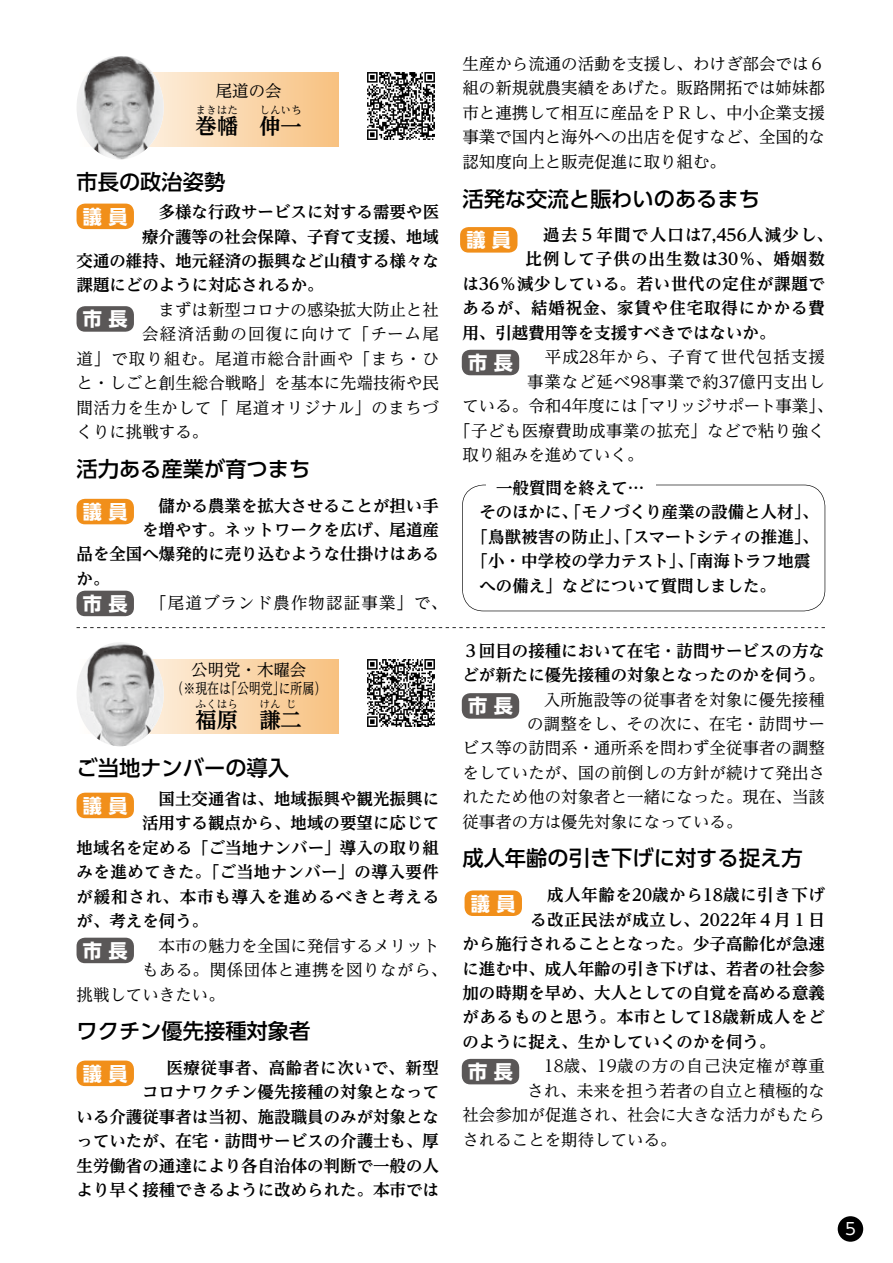
<style>
.page{position:relative;width:893px;height:1263px;background:#fff}
.page>*{position:absolute;margin:0;border:0;box-sizing:border-box;transform-origin:0 0}
.t1{font:500 21.3px "UD Shin Go Pr 6 N";color:#000}
.t2{font:700 21.3px "UD Reimin Pr 6 N";color:#000}
.t3{font:700 19.2px "UD Shin Go Pr 6 N";color:#fff}
.t4{font:700 16.5px/24.5px "UD Reimin Pr 6 N";color:#000;text-align:right}
.t5{font:16.5px/24.5px "UD Reimin Pr 6 N";color:#000;text-align:justify}
.t6{font:700 16.5px "UD Reimin Pr 6 N";letter-spacing:.045em;color:#000}
.t7{font:700 16.5px "UD Reimin Pr 6 N";letter-spacing:.055em;color:#000}
.t8{font:700 16.5px "UD Reimin Pr 6 N";letter-spacing:.035em;color:#000}
.t9{font:700 16.5px "UD Reimin Pr 6 N";letter-spacing:.03em;color:#000}
.t10{font:16.5px "UD Reimin Pr 6 N";letter-spacing:.025em;color:#000}
.t11{font:16.5px "UD Reimin Pr 6 N";letter-spacing:.06em;color:#000}
.t12{font:16.5px "UD Reimin Pr 6 N";letter-spacing:.03em;color:#000}
.t13{font:700 16.5px "UD Reimin Pr 6 N";letter-spacing:.075em;color:#000}
.t14{font:16.5px "UD Reimin Pr 6 N";letter-spacing:.055em;color:#000}
.t15{font:16.5px "UD Reimin Pr 6 N";letter-spacing:.05em;color:#000}
.t16{font:16.5px "UD Reimin Pr 6 N";letter-spacing:.035em;color:#000}
.t17{font:16.5px "UD Reimin Pr 6 N";letter-spacing:.07em;color:#000}
.t18{font:700 16.5px "UD Reimin Pr 6 N";letter-spacing:.065em;color:#000}
.t19{font:16.5px "UD Reimin Pr 6 N";letter-spacing:.065em;color:#000}
.t20{font:16.5px "UD Reimin Pr 6 N";letter-spacing:.075em;color:#000}
.t21{font:16.5px "UD Shin Go Pr 6 N";color:#fff}
.t22{font:14.85px "UD Reimin Pr 6 N";color:#000;scale:.8 1}
.t23{font:700 10.65px "UD Reimin Pr 6 N";color:#000}
</style>
<div class="page">
<div style="left:838px;top:1216px;width:25px;height:26px;background:#000;border-radius:50%"></div>
<svg style="left:77px;top:627px;width:748px;height:1px"></svg>
<img style="left:367px;top:72px;width:68px;height:68px">
<img style="left:367px;top:659px;width:68px;height:68px">
<svg style="left:462px;top:485px;width:363px;height:126px"></svg>
<div style="left:77px;top:793px;width:57px;height:25px;background:#f18f1a;border-radius:9px"></div>
<div style="left:77px;top:1060px;width:57px;height:26px;background:#f18f1a;border-radius:9px"></div>
<div style="left:465px;top:890px;width:57px;height:26px;background:#f18f1a;border-radius:9px"></div>
<div style="left:77px;top:938px;width:57px;height:25px;background:#5a5757;border-radius:9px"></div>
<div style="left:462px;top:693px;width:57px;height:26px;background:#5a5757;border-radius:9px"></div>
<div style="left:462px;top:1059px;width:57px;height:25px;background:#5a5757;border-radius:9px"></div>
<svg style="left:164px;top:72px;width:174px;height:75px;background:#fad6aa"></svg>
<svg style="left:164px;top:659px;width:174px;height:74px;background:#fad6aa"></svg>
<img style="left:77px;top:56px;width:87px;height:103px">
<img style="left:77px;top:642px;width:87px;height:104px">
<div style="left:77px;top:204px;width:57px;height:25px;background:#f18f1a;border-radius:9px"></div>
<div style="left:460px;top:227px;width:57px;height:26px;background:#f18f1a;border-radius:9px"></div>
<div style="left:77px;top:499px;width:57px;height:25px;background:#f18f1a;border-radius:9px"></div>
<div style="left:77px;top:306px;width:57px;height:26px;background:#5a5757;border-radius:9px"></div>
<div style="left:462px;top:350px;width:57px;height:25px;background:#5a5757;border-radius:9px"></div>
<div style="left:77px;top:591px;width:57px;height:25px;background:#5a5757;border-radius:9px"></div>
<div style="left:486px;top:477px;width:170px;height:17px;background:#fff"></div>
<p class="t5" style="left:216px;top:78px;width:67px">尾道の会</p>
<p class="t2" style="left:196px;top:108px;width:108px">巻幡 伸一</p>
<p class="t23" style="left:196px;top:101px;width:44px">まきはた</p>
<p class="t23" style="left:259px;top:101px;width:44px">しんいち</p>
<p class="t1" style="left:77px;top:164px;width:150px">市長の政治姿勢</p>
<p class="t4" style="left:142px;top:199px;width:299px">　多様な行政サービスに対する需要や医</p>
<p class="t4" style="left:142px;top:224px;width:299px">療介護等の社会保障、子育て支援、地域</p>
<p class="t4" style="left:77px;top:248px;width:364px">交通の維持、地元経済の振興など山積する様々な</p>
<p class="t4" style="left:77px;top:273px;width:249px">課題にどのように対応されるか。</p>
<p class="t5" style="left:142px;top:297px;width:298px">　まずは新型コロナの感染拡大防止と社</p>
<p class="t20" style="left:142px;top:321px;width:298px">会経済活動の回復に向けて「チーム尾</p>
<p class="t11" style="left:77px;top:345px;width:364px">道」で取り組む。尾道市総合計画や「まち・ひ</p>
<p class="t5" style="left:77px;top:370px;width:364px">と・しごと創生総合戦略」を基本に先端技術や民</p>
<p class="t12" style="left:77px;top:394px;width:364px">間活力を生かして「 尾道オリジナル」のまちづ</p>
<p class="t5" style="left:77px;top:419px;width:133px">くりに挑戦する。</p>
<p class="t3" style="left:83px;top:201px;width:46px">議 員</p>
<p class="t3" style="left:83px;top:303px;width:46px">市 長</p>
<p class="t1" style="left:77px;top:451px;width:235px">活力ある産業が育つまち</p>
<p class="t4" style="left:142px;top:493px;width:298px">　儲かる農業を拡大させることが担い手</p>
<p class="t4" style="left:142px;top:517px;width:299px">を増やす。ネットワークを広げ、尾道産</p>
<p class="t4" style="left:77px;top:542px;width:364px">品を全国へ爆発的に売り込むような仕掛けはある</p>
<p class="t4" style="left:77px;top:566px;width:34px">か。</p>
<p class="t17" style="left:142px;top:590px;width:307px">　「尾道ブランド農作物認証事業」で、</p>
<p class="t3" style="left:83px;top:496px;width:46px">議 員</p>
<p class="t3" style="left:83px;top:588px;width:46px">市 長</p>
<p class="t5" style="left:191px;top:657px;width:117px">公明党・木曜会</p>
<p class="t2" style="left:196px;top:703px;width:108px">福原 謙二</p>
<p class="t22" style="left:172px;top:676px;width:195px">（※現在は「公明党」に所属）</p>
<p class="t23" style="left:196px;top:695px;width:44px">ふくはら</p>
<p class="t23" style="left:259px;top:695px;width:23px">けん</p>
<p class="t23" style="left:286px;top:695px;width:12px">じ</p>
<p class="t1" style="left:77px;top:751px;width:214px">ご当地ナンバーの導入</p>
<p class="t4" style="left:142px;top:786px;width:299px">　国土交通省は、地域振興や観光振興に</p>
<p class="t4" style="left:142px;top:811px;width:299px">活用する観点から、地域の要望に応じて</p>
<p class="t4" style="left:77px;top:835px;width:364px">地域名を定める「ご当地ナンバー」導入の取り組</p>
<p class="t9" style="left:77px;top:858px;width:364px">みを進めてきた。「ご当地ナンバー」の導入要件</p>
<p class="t7" style="left:77px;top:883px;width:364px">が緩和され、本市も導入を進めるべきと考える</p>
<p class="t4" style="left:77px;top:908px;width:133px">が、考えを伺う。</p>
<p class="t5" style="left:142px;top:933px;width:299px">　本市の魅力を全国に発信するメリット</p>
<p class="t16" style="left:142px;top:956px;width:307px">もある。関係団体と連携を図りながら、</p>
<p class="t5" style="left:77px;top:981px;width:150px">挑戦していきたい。</p>
<p class="t3" style="left:83px;top:790px;width:46px">議 員</p>
<p class="t3" style="left:83px;top:935px;width:46px">市 長</p>
<p class="t1" style="left:77px;top:1013px;width:235px">ワクチン優先接種対象者</p>
<p class="t4" style="left:77px;top:1055px;width:364px">　 医療従事者、高齢者に次いで、新型<br>コロナワクチン優先接種の対象となって<br>いる介護従事者は当初、施設職員のみが対象となっていたが、在宅・訪問サービスの介護士も、厚生労働省の通達により各自治体の判断で一般の人より早く接種できるように改められた。本市では</p>
<p class="t3" style="left:83px;top:1057px;width:46px">議 員</p>
<p class="t5" style="left:462px;top:51px;width:364px">生産から流通の活動を支援し、わけぎ部会では６組の新規就農実績をあげた。販路開拓では姉妹都市と連携して相互に産品をＰＲし、中小企業支援事業で国内と海外への出店を促すなど、全国的な認知度向上と販売促進に取り組む。</p>
<p class="t1" style="left:462px;top:181px;width:299px">活発な交流と賑わいのあるまち</p>
<p class="t13" style="left:526px;top:221px;width:309px">　過去５年間で人口は7,456人減少し、</p>
<p class="t18" style="left:526px;top:246px;width:301px">比例して子供の出生数は30％、婚姻数</p>
<p class="t6" style="left:462px;top:270px;width:364px">は36％減少している。若い世代の定住が課題で</p>
<p class="t7" style="left:462px;top:295px;width:364px">あるが、結婚祝金、家賃や住宅取得にかかる費</p>
<p class="t4" style="left:462px;top:320px;width:315px">用、引越費用等を支援すべきではないか。</p>
<p class="t19" style="left:527px;top:344px;width:299px">　平成28年から、子育て世代包括支援</p>
<p class="t15" style="left:527px;top:368px;width:299px">事業など延べ98事業で約37億円支出し</p>
<p class="t5" style="left:462px;top:393px;width:372px">ている。令和4年度には「マリッジサポート事業」、</p>
<p class="t10" style="left:454px;top:417px;width:372px">「子ども医療費助成事業の拡充」などで粘り強く</p>
<p class="t5" style="left:462px;top:442px;width:183px">取り組みを進めていく。</p>
<p class="t3" style="left:466px;top:224px;width:46px">議 員</p>
<p class="t3" style="left:468px;top:347px;width:46px">市 長</p>
<p class="t4" style="left:480px;top:475px;width:166px">　一般質問を終えて…</p>
<p class="t4" style="left:479px;top:500px;width:341px">そのほかに、「モノづくり産業の設備と人材」、</p>
<p class="t4" style="left:471px;top:524px;width:349px">「鳥獣被害の防止」、「スマートシティの推進」、</p>
<p class="t4" style="left:471px;top:549px;width:341px">「小・中学校の学力テスト」、「南海トラフ地震</p>
<p class="t4" style="left:480px;top:573px;width:298px">への備え」などについて質問しました。</p>
<p class="t4" style="left:462px;top:638px;width:364px;text-align:left">３回目の接種において在宅・訪問サービスの方などが新たに優先接種の対象となったのかを伺う。</p>
<p class="t5" style="left:527px;top:687px;width:299px">　入所施設等の従事者を対象に優先接種</p>
<p class="t5" style="left:527px;top:711px;width:299px">の調整をし、その次に、在宅・訪問サー</p>
<p class="t5" style="left:462px;top:735px;width:364px">ビス等の訪問系・通所系を問わず全従事者の調整</p>
<p class="t5" style="left:462px;top:760px;width:364px">をしていたが、国の前倒しの方針が続けて発出さ</p>
<p class="t5" style="left:462px;top:784px;width:364px">れたため他の対象者と一緒になった。現在、当該</p>
<p class="t5" style="left:462px;top:809px;width:282px">従事者の方は優先対象になっている。</p>
<p class="t3" style="left:468px;top:690px;width:46px">市 長</p>
<p class="t1" style="left:462px;top:840px;width:342px">成人年齢の引き下げに対する捉え方</p>
<p class="t8" style="left:530px;top:881px;width:296px">　成人年齢を20歳から18歳に引き下げ</p>
<p class="t8" style="left:530px;top:906px;width:296px">る改正民法が成立し、2022年４月１日</p>
<p class="t4" style="left:462px;top:931px;width:364px">から施行されることとなった。少子高齢化が急速</p>
<p class="t4" style="left:462px;top:956px;width:364px">に進む中、成人年齢の引き下げは、若者の社会参</p>
<p class="t4" style="left:462px;top:980px;width:364px">加の時期を早め、大人としての自覚を高める意義</p>
<p class="t6" style="left:462px;top:1004px;width:364px">があるものと思う。本市として18歳新成人をど</p>
<p class="t4" style="left:462px;top:1029px;width:315px">のように捉え、生かしていくのかを伺う。</p>
<p class="t14" style="left:527px;top:1053px;width:299px">　18歳、19歳の方の自己決定権が尊重</p>
<p class="t5" style="left:527px;top:1078px;width:299px">され、未来を担う若者の自立と積極的な</p>
<p class="t5" style="left:462px;top:1102px;width:364px">社会参加が促進され、社会に大きな活力がもたら</p>
<p class="t5" style="left:462px;top:1127px;width:216px">されることを期待している。</p>
<p class="t3" style="left:471px;top:887px;width:46px">議 員</p>
<p class="t3" style="left:468px;top:1056px;width:46px">市 長</p>
<p class="t21" style="left:845px;top:1215px;width:12px">5</p>
</div>
